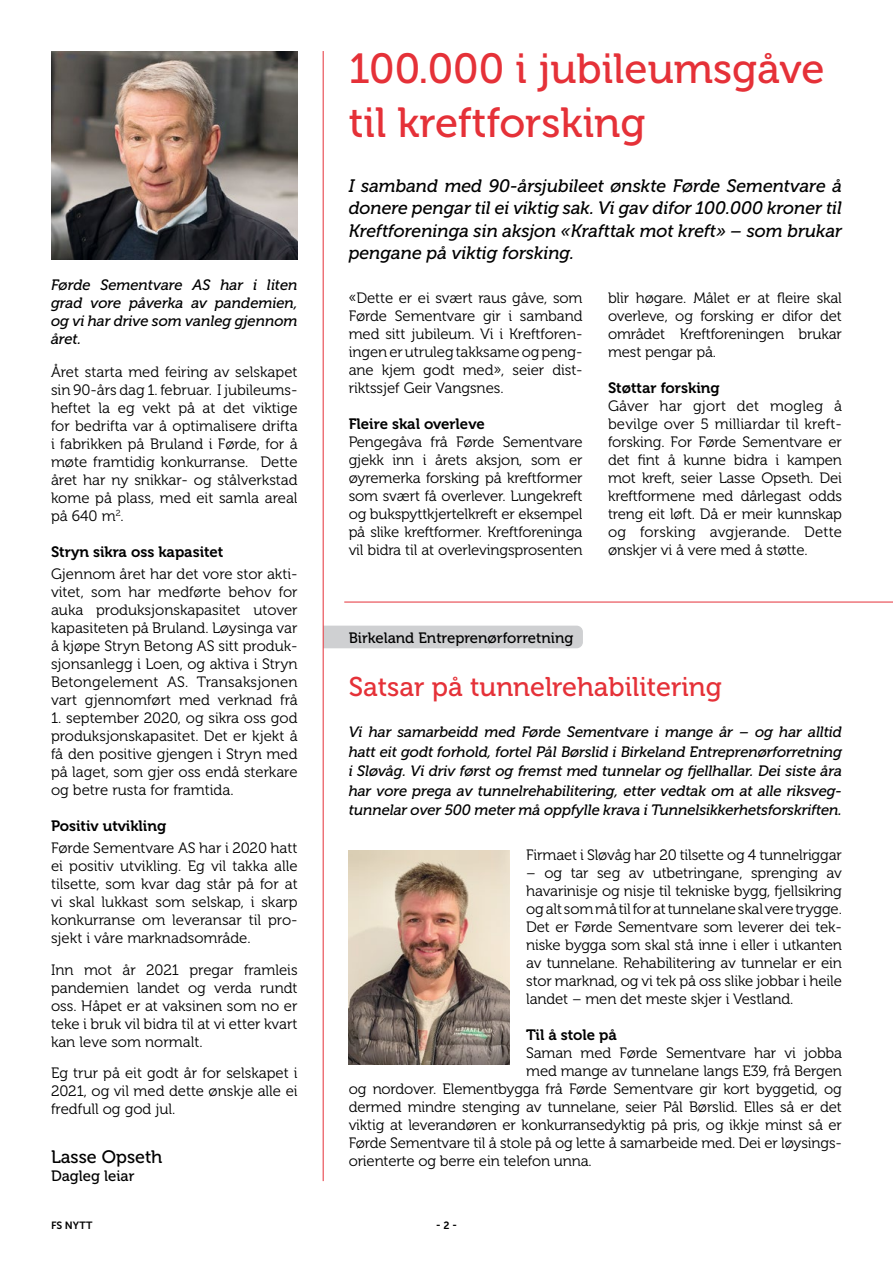
<style>
.page{position:relative;width:893px;height:1263px;background:#fff}
.page>*{position:absolute;margin:0;border:0;box-sizing:border-box;transform-origin:0 0}
.t1{font:42px/54px "Museo 500";color:#e53138}
.t2{font:27px "Museo 500";color:#e53138}
.t3{font:italic 18px/22.5px "Museo 500";color:#000;text-align:justify}
.t4{font:18px "Museo 500";color:#000}
.t5{font:15px/18px "Museo 300";letter-spacing:-.01em;color:#000;text-align:justify}
.t6{font:italic 15px/19.5px "Museo 500";letter-spacing:-.005em;color:#000;text-align:justify}
.t7{font:15px "Museo 700";color:#000}
.t8{font:15px "Museo 500";color:#000}
.t9{font:10.5px "Museo Sans 700";letter-spacing:.01em;color:#000}
</style>
<div class="page">
<div style="left:324px;top:626px;width:259px;height:22px;background:#cfd0d2"></div>
<hr style="left:323px;top:51px;width:1px;height:1130px;background:#e53138">
<hr style="left:344px;top:602px;width:549px;height:1px;background:#e53138">
<img style="left:51px;top:51px;width:247px;height:208px">
<img style="left:349px;top:850px;width:160px;height:214px">
<h1 class="t1" style="left:349px;top:42px;width:477px">100.000 i jubileumsgåve til kreftforsking</h1>
<p class="t6" style="left:51px;top:276px;width:248px;line-height:18px">Førde Sementvare AS har i liten grad vore påverka av pandemien, og vi har drive som vanleg gjennom året.</p>
<p class="t5" style="left:51px;top:363px;width:248px">Året starta med feiring av selskapet sin 90-års dag 1. februar. I jubileums&shy;heftet la eg vekt på at det viktige for bedrifta var å optimalisere drifta i fabrikken på Bruland i Førde, for å møte framtidig konkurranse. Dette året har ny snikkar- og stålverkstad kome på plass, med eit samla areal på 640 m<sup>2</sup>.</p>
<p class="t7" style="left:51px;top:543px;width:174px">Stryn sikra oss kapasitet</p>
<p class="t5" style="left:51px;top:565px;width:248px">Gjennom året har det vore stor akti&shy;vitet, som har medførte behov for auka produksjonskapasitet utover kapasiteten på Bruland. Løysinga var å kjøpe Stryn Betong AS sitt produk&shy;sjonsanlegg i Loen, og aktiva i Stryn Betongelement AS. Transaksjonen vart gjennomført med verknad frå</p>
<p class="t5" style="left:51px;top:709px;width:248px">1. september 2020, og sikra oss god produksjonskapasitet. Det er kjekt å få den positive gjengen i Stryn med på laget, som gjer oss endå sterkare og betre rusta for framtida.</p>
<p class="t7" style="left:51px;top:817px;width:117px">Positiv utvikling</p>
<p class="t5" style="left:51px;top:839px;width:248px">Førde Sementvare AS har i 2020 hatt ei positiv utvikling. Eg vil takka alle tilsette, som kvar dag står på for at vi skal lukkast som selskap, i skarp konkurranse om leveransar til pro&shy;sjekt i våre marknadsområde.</p>
<p class="t5" style="left:51px;top:961px;width:248px">Inn mot år 2021 pregar framleis pandemien landet og verda rundt oss. Håpet er at vaksinen som no er teke i bruk vil bidra til at vi etter kvart kan leve som normalt.</p>
<p class="t5" style="left:51px;top:1064px;width:248px">Eg trur på eit godt år for selskapet i 2021, og vil med dette ønskje alle ei fredfull og god jul.</p>
<p class="t4" style="left:51px;top:1147px;width:113px">Lasse Opseth</p>
<p class="t8" style="left:51px;top:1168px;width:85px">Dagleg leiar</p>
<p class="t3" style="left:349px;top:175px;width:495px">I samband med 90-årsjubileet ønskte Førde Sementvare å donere pengar til ei viktig sak. Vi gav difor 100.000 kroner til Kreftforeninga sin aksjon «Krafttak mot kreft» – som brukar pengane på viktig forsking.</p>
<p class="t5" style="left:349px;top:289px;width:235px">«Dette er ei svært raus gåve, som Førde Sementvare gir i samband med sitt jubileum. Vi i Kreftforen&shy;ingen er utruleg takksame og peng&shy;ane kjem godt med», seier dist&shy;riktssjef Geir Vangsnes.</p>
<p class="t7" style="left:349px;top:415px;width:138px">Fleire skal overleve</p>
<p class="t5" style="left:349px;top:433px;width:235px">Pengegåva frå Førde Sementvare gjekk inn i årets aksjon, som er øyremerka forsking på kreftformer som svært få overlever. Lungekreft og bukspyttkjertelkreft er eksempel på slike kreftformer. Kreftforeninga vil bidra til at overlevingsprosenten</p>
<p class="t5" style="left:608px;top:289px;width:235px">blir høgare. Målet er at fleire skal overleve, og forsking er difor det området Kreftforeningen brukar mest pengar på.</p>
<p class="t7" style="left:608px;top:379px;width:113px">Støttar forsking</p>
<p class="t5" style="left:608px;top:397px;width:235px">Gåver har gjort det mogleg å bevilge over 5 milliardar til kreft&shy;forsking. For Førde Sementvare er det fint å kunne bidra i kampen mot kreft, seier Lasse Opseth. Dei kreftformene med dårlegast odds treng eit løft. Då er meir kunnskap og forsking avgjerande. Dette ønskjer vi å vere med å støtte.</p>
<p class="t8" style="left:349px;top:629px;width:226px">Birkeland Entreprenørforretning</p>
<h2 class="t2" style="left:349px;top:672px;width:375px">Satsar på tunnelrehabilitering</h2>
<p class="t6" style="left:349px;top:722px;width:495px">Vi har samarbeidd med Førde Sementvare i mange år – og har alltid hatt eit godt forhold, fortel Pål Børslid i Birkeland Entreprenørforretning i Sløvåg. Vi driv først og fremst med tunnelar og fjellhallar. Dei siste åra har vore prega av tunnelrehabilitering, etter vedtak om at alle riksveg&shy;tunnelar over 500 meter må oppfylle krava i Tunnelsikkerhetsforskriften.</p>
<p class="t5" style="left:526px;top:846px;width:317px">Firmaet i Sløvåg har 20 tilsette og 4 tunnelriggar</p>
<p class="t5" style="left:526px;top:864px;width:317px">– og tar seg av utbetringane, sprenging av havarinisje og nisje til tekniske bygg, fjellsikring og alt som må til for at tunnelane skal vere trygge.<br>Det er Førde Sementvare som leverer dei tek&shy;niske bygga som skal stå inne i eller i utkanten av tunnelane. Rehabilitering av tunnelar er ein stor marknad, og vi tek på oss slike jobbar i heile landet – men det meste skjer i Vestland.</p>
<p class="t7" style="left:526px;top:1026px;width:92px">Til å stole på</p>
<p class="t5" style="left:526px;top:1044px;width:317px">Saman med Førde Sementvare har vi jobba</p>
<p class="t5" style="left:526px;top:1062px;width:317px">med mange av tunnelane langs E39, frå Bergen</p>
<p class="t5" style="left:349px;top:1080px;width:495px">og nordover. Elementbygga frå Førde Sementvare gir kort byggetid, og</p>
<p class="t5" style="left:349px;top:1098px;width:495px">dermed mindre stenging av tunnelane, seier Pål Børslid. Elles så er det</p>
<p class="t5" style="left:349px;top:1116px;width:495px">viktig at leverandøren er konkurransedyktig på pris, og ikkje minst så er</p>
<p class="t5" style="left:349px;top:1134px;width:495px">Førde Sementvare til å stole på og lette å samarbeide med. Dei er løysings-</p>
<p class="t5" style="left:349px;top:1152px;width:245px">orienterte og berre ein telefon unna.</p>
<p class="t9" style="left:51px;top:1219px;width:43px">FS NYTT</p>
<p class="t9" style="left:436px;top:1219px;width:23px">- 2 -</p>
</div>
